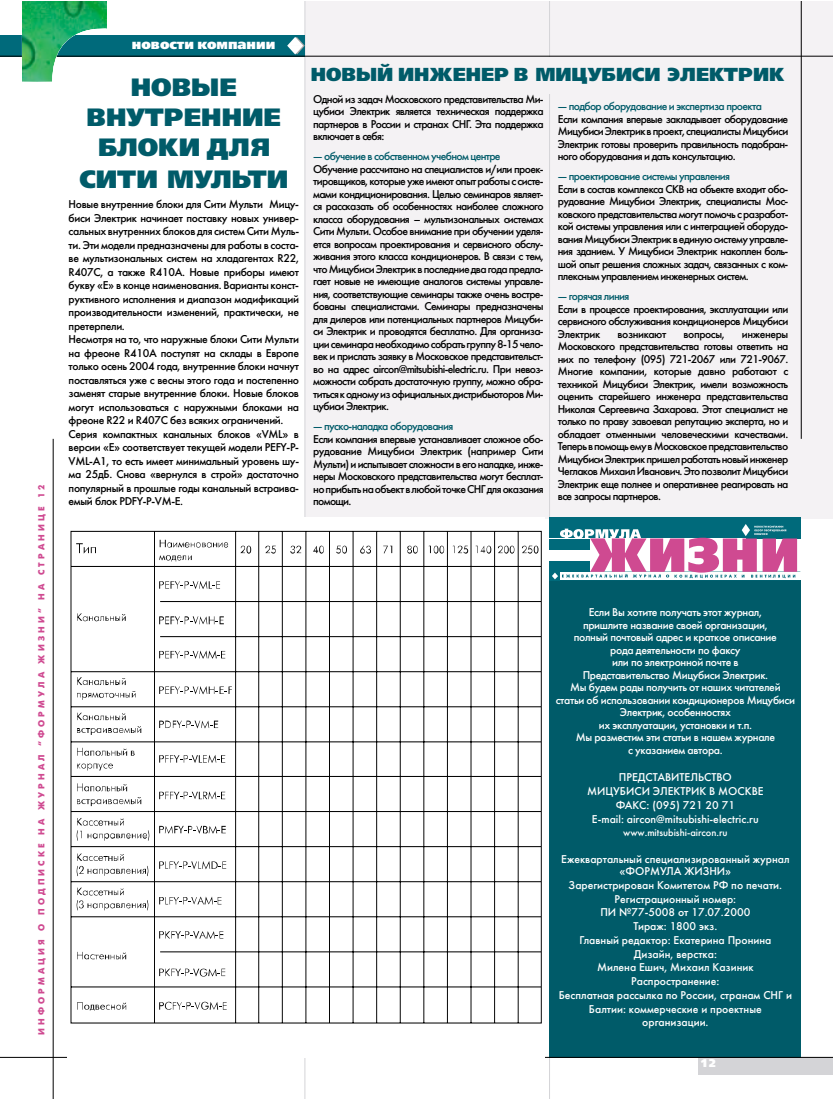
<style>
.page{position:relative;width:833px;height:1099px;background:#fff}
.page>*{position:absolute;margin:0;border:0;box-sizing:border-box;transform-origin:0 0}
.t1{font:25px/30.6px "Free Set Black C";color:#005b69;text-align:center}
.t2{font:18.75px "Free Set Black C";color:#005b69}
.t3{font:13.75px "Free Set Black C";color:#fff}
.t4{font:11.25px/12.5px "Futuris C";letter-spacing:-.03em;color:#000;text-align:justify}
.t5{font:11.25px/13.8px "Futuris C";color:#fff;text-align:center}
.t6{font:11.25px/12.5px "Futuris C";letter-spacing:-.03em;color:#fff;text-align:center}
.t7{font:11.25px "Futuris C";letter-spacing:-.06em;color:#005b69}
.t8{font:11.25px "Free Set Black C";color:#fff}
.t9{font:10px "Futuris C";color:#fff}
.t10{font:8.75px "Futuris XC";letter-spacing:.36em;color:#cf4a91}
</style>
<div class="page">
<div style="left:305px;top:1px;width:527px;height:518px;background:#f4f2f4"></div>
<hr style="left:549px;top:1px;width:1px;height:1098px;background:#d4d4d7">
<hr style="left:304px;top:1px;width:1px;height:1098px;background:#d4d4d7">
<hr style="left:53px;top:439px;width:1px;height:660px;background:#000">
<hr style="left:800px;top:1px;width:1px;height:438px;background:#000">
<div style="left:698px;top:1057px;width:134px;height:18px;background:#d4d4d7"></div>
<div style="left:549px;top:580px;width:252px;height:477px;background:#005b69"></div>
<div style="left:549px;top:517px;width:251px;height:21px;background:#006a7b"></div>
<svg style="left:549px;top:524px;width:251px;height:56px"></svg>
<div style="left:0;top:35px;width:305px;height:21px;background:#006a7b"></div>
<svg style="left:287px;top:37px;width:18px;height:17px"></svg>
<hr style="left:0;top:56px;width:832px;height:1px;background:#000">
<img style="left:22px;top:1px;width:85px;height:81px">
<hr style="left:0;top:1057px;width:832px;height:1px;background:#000">
<div style="left:68px;top:517px;width:477px;height:540px;background:#fff"></div>
<svg style="left:71px;top:531px;width:470px;height:492px"></svg>
<svg style="left:76px;top:543px;width:20px;height:10px"></svg>
<svg style="left:160px;top:540px;width:68px;height:8px"></svg>
<svg style="left:159px;top:555px;width:33px;height:6px"></svg>
<svg style="left:522px;top:546px;width:16px;height:7px"></svg>
<svg style="left:498px;top:546px;width:16px;height:7px"></svg>
<svg style="left:240px;top:546px;width:11px;height:7px"></svg>
<svg style="left:265px;top:546px;width:11px;height:7px"></svg>
<svg style="left:290px;top:546px;width:11px;height:7px"></svg>
<svg style="left:313px;top:546px;width:11px;height:7px"></svg>
<svg style="left:336px;top:546px;width:11px;height:7px"></svg>
<svg style="left:360px;top:546px;width:11px;height:7px"></svg>
<svg style="left:383px;top:546px;width:9px;height:7px"></svg>
<svg style="left:407px;top:546px;width:10px;height:7px"></svg>
<svg style="left:428px;top:546px;width:16px;height:7px"></svg>
<svg style="left:452px;top:546px;width:16px;height:7px"></svg>
<svg style="left:475px;top:546px;width:16px;height:7px"></svg>
<svg style="left:77px;top:613px;width:49px;height:8px"></svg>
<svg style="left:159px;top:581px;width:61px;height:8px"></svg>
<svg style="left:159px;top:616px;width:65px;height:8px"></svg>
<svg style="left:159px;top:650px;width:66px;height:9px"></svg>
<svg style="left:159px;top:686px;width:73px;height:8px"></svg>
<svg style="left:159px;top:720px;width:59px;height:8px"></svg>
<svg style="left:159px;top:755px;width:66px;height:8px"></svg>
<svg style="left:159px;top:791px;width:66px;height:8px"></svg>
<svg style="left:159px;top:826px;width:67px;height:8px"></svg>
<svg style="left:159px;top:861px;width:67px;height:8px"></svg>
<svg style="left:159px;top:896px;width:62px;height:8px"></svg>
<svg style="left:159px;top:931px;width:64px;height:8px"></svg>
<svg style="left:159px;top:968px;width:66px;height:8px"></svg>
<svg style="left:159px;top:1002px;width:68px;height:7px"></svg>
<svg style="left:77px;top:952px;width:49px;height:8px"></svg>
<svg style="left:77px;top:1002px;width:49px;height:8px"></svg>
<svg style="left:77px;top:677px;width:49px;height:8px"></svg>
<svg style="left:77px;top:691px;width:59px;height:9px"></svg>
<svg style="left:77px;top:713px;width:49px;height:7px"></svg>
<svg style="left:77px;top:726px;width:64px;height:9px"></svg>
<svg style="left:77px;top:748px;width:58px;height:8px"></svg>
<svg style="left:77px;top:763px;width:36px;height:7px"></svg>
<svg style="left:77px;top:783px;width:50px;height:8px"></svg>
<svg style="left:77px;top:797px;width:64px;height:9px"></svg>
<svg style="left:77px;top:818px;width:72px;height:23px"></svg>
<svg style="left:77px;top:853px;width:71px;height:23px"></svg>
<svg style="left:77px;top:887px;width:71px;height:23px"></svg>
<div style="left:309px;top:58px;width:477px;height:36px;background:#f4f2f4"></div>
<p class="t10" style="left:38px;top:1035px;width:551px;rotate:-90deg">ИНФОРМАЦИЯ О ПОДПИСКЕ НА ЖУРНАЛ “ФОРМУЛА ЖИЗНИ” НА СТРАНИЦЕ 12</p>
<p class="t3" style="left:132px;top:39px;width:145px">новости компании</p>
<h1 class="t1" style="left:79px;top:74px;width:210px">НОВЫЕ<br>ВНУТРЕННИЕ<br>БЛОКИ ДЛЯ<br>СИТИ МУЛЬТИ</h1>
<p class="t4" style="left:69px;top:199px;width:232px;line-height:13.5px;text-align:left">Новые внутренние блоки для Сити Мульти Мицу&shy;биси Электрик начинает поставку новых универ&shy;сальных внутренних блоков для систем Сити Муль&shy;ти. Эти модели предназначены для работы в соста&shy;ве мультизональных систем на хладагентах R22, R407C, а также R410A. Новые приборы имеют букву «Е» в конце наименования. Варианты конст&shy;руктивного исполнения и диапазон модификаций производительности изменений, практически, не претерпели.<br>Несмотря на то, что наружные блоки Сити Мульти на фреоне R410A поступят на склады в Европе только осень 2004 года, внутренние блоки начнут поставляться уже с весны этого года и постепенно заменят старые внутренние блоки. Новые блоков могут использоваться с наружными блоками на фреоне R22 и R407C без всяких ограничений.<br>Серия компактных канальных блоков «VML» в версии «Е» соответствует текущей модели PEFY-P-VML-A1, то есть имеет минимальный уровень шу&shy;ма 25дБ. Снова «вернулся в строй» достаточно популярный в прошлые годы канальный встраива&shy;емый блок PDFY-P-VM-E.</p>
<h2 class="t2" style="left:311px;top:66px;width:475px">НОВЫЙ ИНЖЕНЕР В МИЦУБИСИ ЭЛЕКТРИК</h2>
<p class="t4" style="left:313px;top:94px;width:232px">Одной из задач Московского представительства Ми&shy;цубиси Электрик является техническая поддержка партнеров в России и странах СНГ. Эта поддержка включает в себя:</p>
<p class="t7" style="left:313px;top:152px;width:189px">— обучение в собственном учебном центре</p>
<p class="t4" style="left:313px;top:164px;width:232px">Обучение рассчитано на специалистов и/или проек&shy;тировщиков, которые уже имеют опыт работы с систе&shy;мами кондиционирования. Целью семинаров являет&shy;ся рассказать об особенностях наиболее сложного класса оборудования – мультизональных системах Сити Мульти. Особое внимание при обучении уделя&shy;ется вопросам проектирования и сервисного обслу&shy;живания этого класса кондиционеров. В связи с тем, что Мицубиси Электрик в последние два года предла&shy;гает новые не имеющие аналогов системы управле&shy;ния, соответствующие семинары также очень востре&shy;бованы специалистами. Семинары предназначены для дилеров или потенциальных партнеров Мицуби&shy;си Электрик и проводятся бесплатно. Для организа&shy;ции семинара необходимо собрать группу 8-15 чело&shy;век и прислать заявку в Московское представительст&shy;во на адрес aircon@mitsubishi-electric.ru. При невоз&shy;можности собрать достаточную группу, можно обра&shy;титься к одному из официальных дистрибьюторов Ми&shy;цубиси Электрик.</p>
<p class="t7" style="left:313px;top:422px;width:141px">— пуско-наладка оборудования</p>
<p class="t4" style="left:313px;top:434px;width:232px">Если компания впервые устанавливает сложное обо&shy;рудование Мицубиси Электрик (например Сити Мульти) и испытывает сложности в его наладке, инже&shy;неры Московского представительства могут бесплат&shy;но прибыть на объект в любой точке СНГ для оказания помощи.</p>
<p class="t7" style="left:558px;top:102px;width:205px">— подбор оборудование и экспертиза проекта</p>
<p class="t4" style="left:558px;top:114px;width:232px">Если компания впервые закладывает оборудование Мицубиси Электрик в проект, специалисты Мицубиси Электрик готовы проверить правильность подобран&shy;ного оборудования и дать консультацию.</p>
<p class="t7" style="left:558px;top:172px;width:174px">— проектирование системы управления</p>
<p class="t4" style="left:558px;top:184px;width:232px">Если в состав комплекса СКВ на объекте входит обо&shy;рудование Мицубиси Электрик, специалисты Мос&shy;ковского представительства могут помочь с разработ&shy;кой системы управления или с интеграцией оборудо&shy;вания Мицубиси Электрик в единую систему управле&shy;ния зданием. У Мицубиси Электрик накоплен боль&shy;шой опыт решения сложных задач, связанных с ком&shy;плексным управлением инженерных систем.</p>
<p class="t7" style="left:558px;top:292px;width:73px">— горячая линия</p>
<p class="t4" style="left:558px;top:304px;width:232px">Если в процессе проектирования, эксплуатации или сервисного обслуживания кондиционеров Мицубиси Электрик</p>
<p class="t4" style="left:558px;top:329px;width:232px;text-indent:184px">инженеры Московского представительства готовы ответить на них по телефону (095) 721-2067 или 721-9067.<br>Многие компании, которые давно работают с техникой Мицубиси Электрик, имели возможность оценить старейшего инженера представительства Николая Сергеевича Захарова. Этот специалист не только по праву завоевал репутацию эксперта, но и обладает отменными человеческими качествами.<br>Теперь в помощь ему в Московское представительство Мицубиси Электрик пришел работать новый инженер Чеглаков Михаил Иванович. Это позволит Мицубиси Электрик еще полнее и оперативнее реагировать на все запросы партнеров.</p>
<p class="t4" style="left:617px;top:329px;width:50px">возникают</p>
<p class="t4" style="left:683px;top:329px;width:43px">вопросы,</p>
<p class="t6" style="left:555px;top:607px;width:241px">Если Вы хотите получать этот журнал,<br>пришлите название своей организации,<br>полный почтовый адрес и краткое описание<br>рода деятельности по факсу<br>или по электронной почте в<br>Представительство Мицубиси Электрик.<br>Мы будем рады получить от наших читателей статьи об использовании кондиционеров Мицубиси Электрик, особенностях<br>их эксплуатации, установки и т.п.<br>Мы разместим эти статьи в нашем журнале<br>с указанием автора.</p>
<p class="t5" style="left:587px;top:772px;width:178px">ПРЕДСТАВИТЕЛЬСТВО<br>МИЦУБИСИ ЭЛЕКТРИК В МОСКВЕ<br>ФАКС: (095) 721 20 71<br>E-mail: aircon@mitsubishi-electric.ru</p>
<p class="t9" style="left:623px;top:829px;width:106px">www.mitsubishi-aircon.ru</p>
<p class="t5" style="left:561px;top:853px;width:230px;line-height:12.5px">Ежеквартальный специализированный журнал «ФОРМУЛА ЖИЗНИ»</p>
<p class="t5" style="left:558px;top:879px;width:235px">Зарегистрирован Комитетом РФ по печати.<br>Регистрационный номер:<br>ПИ №77-5008 от 17.07.2000<br>Тираж: 1800 экз.<br>Главный редактор: Екатерина Пронина<br>Дизайн, верстка:<br>Милена Ешич, Михаил Казиник<br>Распространение:<br>Бесплатная рассылка по России, странам СНГ и<br>Балтии: коммерческие и проектные организации.</p>
<p class="t8" style="left:699px;top:1058px;width:18px">12</p>
</div>
